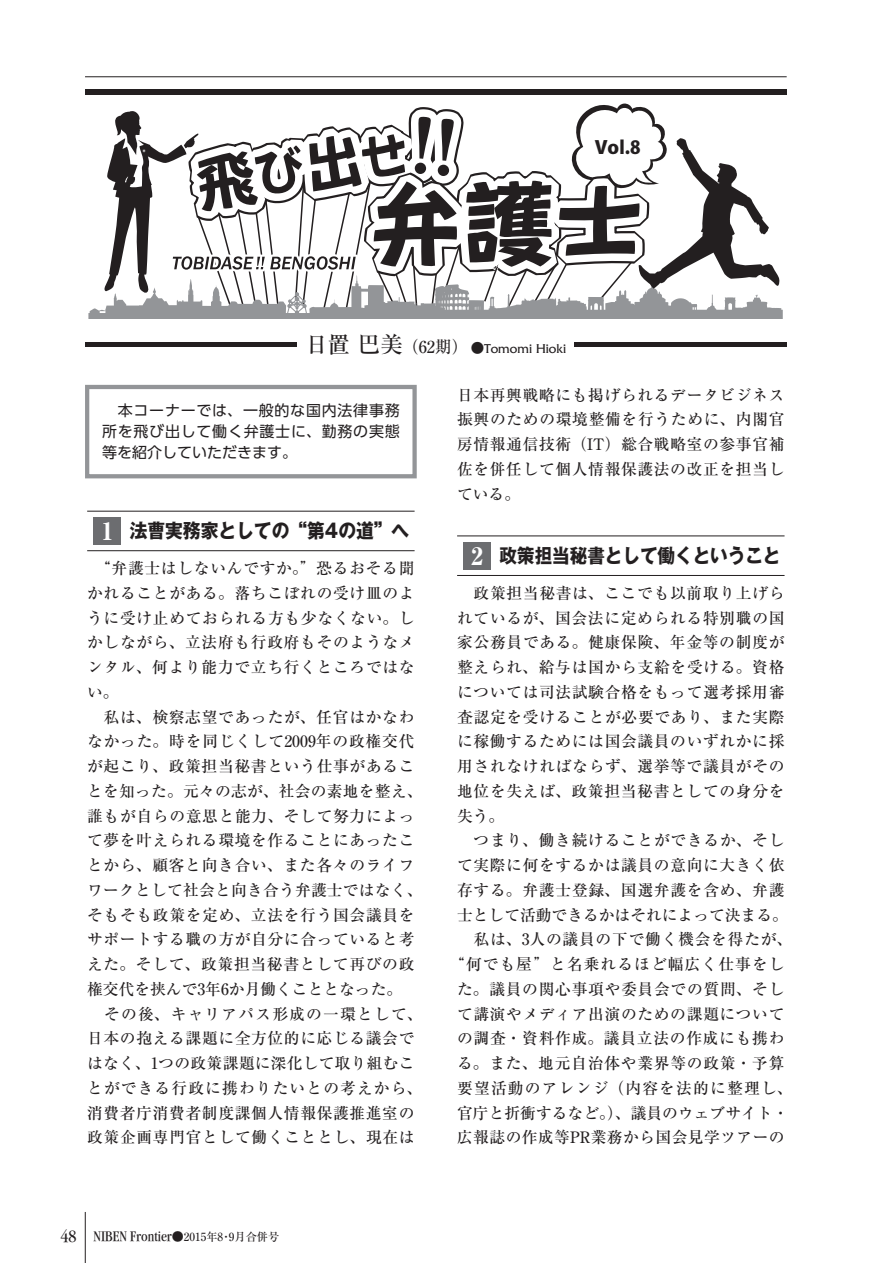
<style>
.page{position:relative;width:893px;height:1263px;background:#fff}
.page>*{position:absolute;margin:0;border:0;box-sizing:border-box;transform-origin:0 0}
.t1{font:19.5px "Gothic MB101 Pro Bold 90 pv RKSJ H";color:#231f20;scale:.91 1}
.t2{font:19.5px "Gothic MB101 Pro Bold 90 pv RKSJ H";color:#231f20;scale:.9 1}
.t3{font:18px "Koz Go Pro Heavy 90 pv RKSJ H";color:#231f20;scale:1.1 1}
.t4{font:15.75px/24.8px "Ryumin Pro Medium 90 pv RKSJ H";letter-spacing:.045em;color:#231f20}
.t5{font:15.75px "Ryumin Pro Medium 90 pv RKSJ H";color:#231f20}
.t6{font:15.75px "Ryumin Pro Medium 90 pv RKSJ H";letter-spacing:.07em;color:#231f20}
.t7{font:15.75px "Ryumin Pro Medium 90 pv RKSJ H";letter-spacing:.075em;color:#231f20}
.t8{font:15px/21px "UD Shin Go Pro Regular 90 pv RKSJ H";letter-spacing:.05em;color:#231f20;text-align:justify}
.t9{font:condensed 15px "Garamond";color:#231f20}
.t10{font:13.5px "Friz Quadrata";color:#231f20}
.s1{font-family:"Ryumin Pro Medium 90 pv RKSJ H";font-size:22.5px}
.s2{font-family:"Ryumin Pro Medium 90 pv RKSJ H";font-size:16.5px}
.s3{font-family:"Futo Go B101 Pro Bold 90 pv RKSJ H"}
.s4{font-family:"Ryumin Pro Heavy 90 pv RKSJ H";font-size:24px;color:#fff}
.s5{font-size:18px}
.s6{font-family:"Ryumin Pro Medium 90 pv RKSJ H";font-stretch:normal;font-size:12px}
.s7{font-family:"Ryumin Pro Medium 90 pv RKSJ H";font-stretch:normal;font-size:11.25px}
</style>
<div class="page">
<hr style="left:85px;top:1212px;width:1px;height:51px;background:#231f20">
<hr style="left:87px;top:511px;width:328px;height:1px;background:#231f20">
<hr style="left:87px;top:550px;width:328px;height:1px;background:#231f20">
<div style="left:94px;top:517px;width:27px;height:28px;background:#6c6d70"></div>
<hr style="left:457px;top:535px;width:327px;height:1px;background:#231f20">
<hr style="left:457px;top:575px;width:327px;height:1px;background:#231f20">
<div style="left:463px;top:542px;width:28px;height:27px;background:#6c6d70"></div>
<svg style="left:88px;top:76px;width:695px;height:243px"></svg>
<div style="left:85px;top:385px;width:332px;height:93px;border:4px solid #939598"></div>
<div style="left:85px;top:342px;width:702px;height:5px;background:#231f20"></div>
<div style="left:298px;top:332px;width:276px;height:25px;background:#fff"></div>
<hr style="left:85px;top:77px;width:702px;height:1px;background:#231f20">
<p class="t3" style="left:595px;top:141px;width:43px">Vol.8</p>
<p class="t10" style="left:305px;top:341px;width:262px"><span class="s1">日置 巴美</span> <span class="s2">（62期）</span> <span class="s3">●</span>Tomomi Hioki</p>
<p class="t8" style="left:102px;top:402px;width:299px">　本コーナーでは、一般的な国内法律事務所を飛び出して働く弁護士に、勤務の実態等を紹介していただきます。</p>
<p class="t1" style="left:101px;top:524px;width:340px"><span class="s4">1</span> 法曹実務家としての“第4の道”へ</p>
<p class="t4" style="left:87px;top:558px;width:337px;text-indent:8px">“弁護士はしないんですか。”恐るおそる聞かれることがある。落ちこぼれの受け皿のように受け止めておられる方も少なくない。しかしながら、立法府も行政府もそのようなメンタル、何より能力で立ち行くところではない。<br>　私は、検察志望であったが、任官はかなわなかった。時を同じくして2009年の政権交代が起こり、政策担当秘書という仕事があることを知った。元々の志が、社会の素地を整え、誰もが自らの意思と能力、そして努力によって夢を叶えられる環境を作ることにあったことから、顧客と向き合い、また各々のライフワークとして社会と向き合う弁護士ではなく、そもそも政策を定め、立法を行う国会議員をサポートする職の方が自分に合っていると考えた。そして、政策担当秘書として再びの政権交代を挟んで3年6か月働くこととなった。<br>　その後、キャリアパス形成の一環として、日本の抱える課題に全方位的に応じる議会ではなく、1つの政策課題に深化して取り組むことができる行政に携わりたいとの考えから、消費者庁消費者制度課個人情報保護推進室の政策企画専門官として働くこととし、現在は</p>
<p class="t9" style="left:61px;top:1228px;width:220px"><span class="s5">48</span> NIBEN Frontier<span class="s6">●</span><span class="s7">2015年8・9月合併号</span></p>
<p class="t4" style="left:457px;top:384px;width:329px;text-align:justify">日本再興戦略にも掲げられるデータビジネス振興のための環境整備を行うために、内閣官房情報通信技術（IT）総合戦略室の参事官補佐を併任して個人情報保護法の改正を担当している。</p>
<p class="t2" style="left:471px;top:548px;width:345px"><span class="s4">2</span> 政策担当秘書として働くということ</p>
<p class="t4" style="left:457px;top:583px;width:329px">　政策担当秘書は、ここでも以前取り上げら</p>
<p class="t4" style="left:457px;top:607px;width:329px">れているが、国会法に定められる特別職の国</p>
<p class="t4" style="left:457px;top:632px;width:329px">家公務員である。健康保険、年金等の制度が</p>
<p class="t4" style="left:457px;top:657px;width:329px">整えられ、給与は国から支給を受ける。資格</p>
<p class="t4" style="left:457px;top:682px;width:329px">については司法試験合格をもって選考採用審</p>
<p class="t4" style="left:457px;top:706px;width:329px">査認定を受けることが必要であり、また実際</p>
<p class="t4" style="left:457px;top:731px;width:329px">に稼働するためには国会議員のいずれかに採</p>
<p class="t4" style="left:457px;top:756px;width:329px">用されなければならず、選挙等で議員がその</p>
<p class="t4" style="left:457px;top:781px;width:329px">地位を失えば、政策担当秘書としての身分を</p>
<p class="t4" style="left:457px;top:805px;width:49px">失う。</p>
<p class="t4" style="left:457px;top:830px;width:329px">　つまり、働き続けることができるか、そし</p>
<p class="t4" style="left:457px;top:855px;width:329px">て実際に何をするかは議員の意向に大きく依</p>
<p class="t4" style="left:457px;top:880px;width:329px">存する。弁護士登録、国選弁護を含め、弁護</p>
<p class="t5" style="left:457px;top:909px;width:332px">士として活動できるかはそれによって決まる。</p>
<p class="t4" style="left:457px;top:929px;width:337px">　私は、3人の議員の下で働く機会を得たが、</p>
<p class="t6" style="left:449px;top:958px;width:337px">“何でも屋”と名乗れるほど幅広く仕事をし</p>
<p class="t4" style="left:457px;top:979px;width:329px">た。議員の関心事項や委員会での質問、そし</p>
<p class="t4" style="left:457px;top:1003px;width:329px">て講演やメディア出演のための課題について</p>
<p class="t4" style="left:457px;top:1028px;width:329px">の調査・資料作成。議員立法の作成にも携わ</p>
<p class="t4" style="left:457px;top:1053px;width:329px">る。また、地元自治体や業界等の政策・予算</p>
<p class="t7" style="left:457px;top:1082px;width:337px">要望活動のアレンジ（内容を法的に整理し、</p>
<p class="t5" style="left:457px;top:1107px;width:333px">官庁と折衝するなど。）、議員のウェブサイト・</p>
<p class="t4" style="left:457px;top:1127px;width:329px">広報誌の作成等PR業務から国会見学ツアーの</p>
</div>
